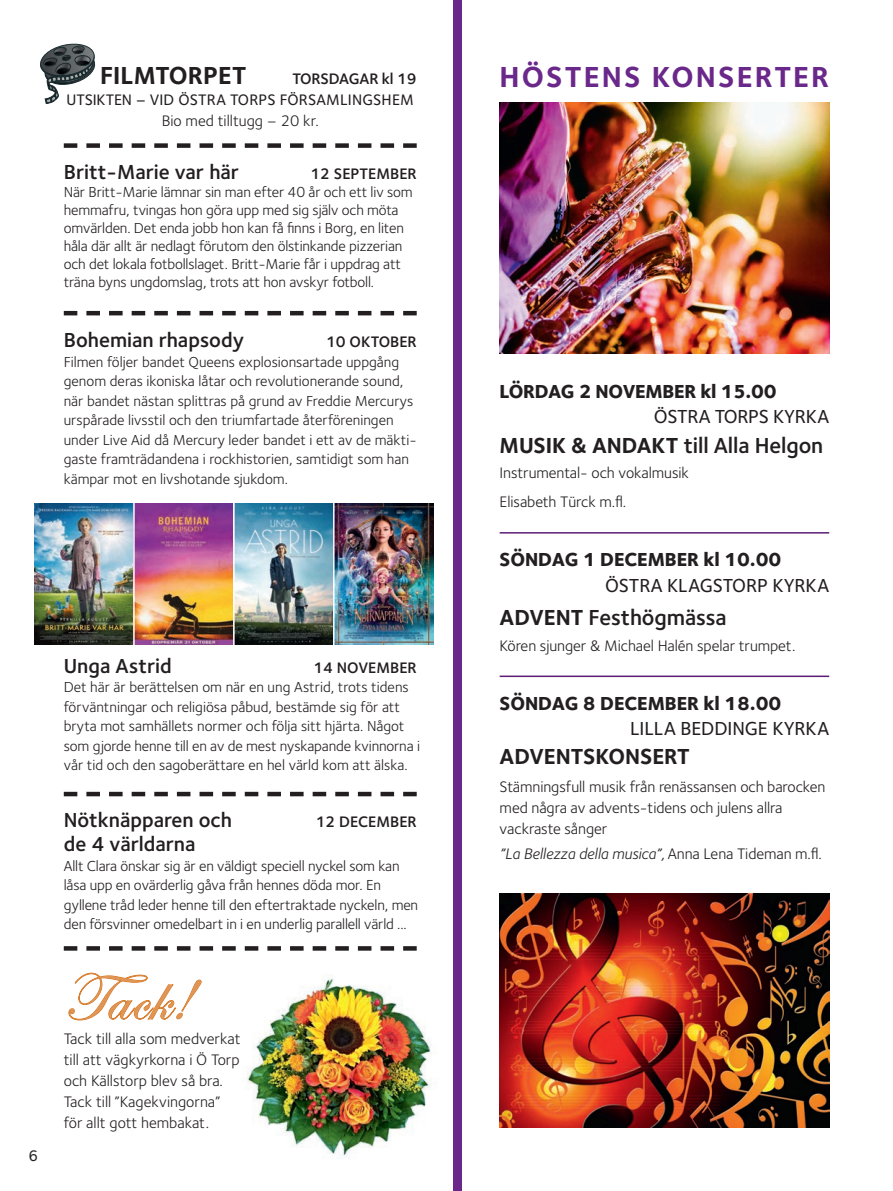
<style>
.page{position:relative;width:893px;height:1191px;background:#fff}
.page>*{position:absolute;margin:0;border:0;box-sizing:border-box;transform-origin:0 0}
.t1{font:67.5px "Edwardian Script ITC";color:#e09554}
.t2{font:700 30px "Foundry Sterling";letter-spacing:.07em;color:#6a288a}
.t3{font:700 25.5px "Foundry Sterling";color:#231f20}
.t4{font:600 22.5px "Foundry Sterling";letter-spacing:-.005em;color:#231f20}
.t5{font:700 22.5px "Foundry Sterling";letter-spacing:-.005em;color:#231f20}
.t6{font:600 21px "Foundry Sterling";color:#231f20}
.t7{font:800 19.5px "Foundry Sterling";letter-spacing:-.005em;color:#231f20}
.t8{font:500 19.5px "Foundry Sterling";letter-spacing:-.005em;color:#231f20}
.t9{font:15.75px/21px "Foundry Sterling";letter-spacing:-.005em;color:#231f20}
.t10{font:600 15.75px "Foundry Sterling";color:#231f20}
.t11{font:italic 15.75px "Foundry Sterling";letter-spacing:-.005em;color:#231f20}
.t12{font:500 15.75px "Foundry Sterling";letter-spacing:.01em;color:#231f20}
.t13{font:15px/19.5px "Foundry Sterling";letter-spacing:-.01em;color:#231f20}
.s1{font-weight:700}
.s2{font-style:normal}
</style>
<div class="page">
<div style="left:453px;top:0;width:8px;height:1191px;background:#6a288a"></div>
<img style="left:500px;top:102px;width:329px;height:251px">
<img style="left:500px;top:893px;width:329px;height:234px">
<hr style="left:500px;top:532px;width:329px;height:1px;background:#5b1c77">
<hr style="left:500px;top:675px;width:329px;height:2px;background:#5b1c77">
<img style="left:247px;top:974px;width:184px;height:185px">
<svg style="left:68px;top:972px;width:134px;height:48px"></svg>
<svg style="left:64px;top:311px;width:353px;height:4px"></svg>
<svg style="left:64px;top:143px;width:353px;height:5px"></svg>
<svg style="left:64px;top:792px;width:353px;height:4px"></svg>
<svg style="left:64px;top:946px;width:353px;height:4px"></svg>
<svg style="left:40px;top:43px;width:56px;height:60px"></svg>
<img style="left:34px;top:503px;width:400px;height:142px">
<hr style="left:133px;top:502px;width:2px;height:144px;background:#fff">
<hr style="left:233px;top:502px;width:2px;height:144px;background:#fff">
<hr style="left:333px;top:502px;width:2px;height:144px;background:#fff">
<h3 class="t3" style="left:100px;top:58px;width:148px">FILMTORPET</h3>
<p class="t10" style="left:292px;top:68px;width:126px">TORSDAGAR kl 19</p>
<p class="t12" style="left:67px;top:89px;width:349px">UTSIKTEN – VID ÖSTRA TORPS FÖRSAMLINGSHEM</p>
<p class="t9" style="left:162px;top:110px;width:159px">Bio med tilltugg – 20 kr.</p>
<h3 class="t6" style="left:64px;top:157px;width:177px">Britt-Marie var här</h3>
<p class="t10" style="left:310px;top:163px;width:108px">12 SEPTEMBER</p>
<p class="t13" style="left:64px;top:183px;width:350px;line-height:18px">När Britt-Marie lämnar sin man efter 40 år och ett liv som hemmafru, tvingas hon göra upp med sig själv och möta omvärlden. Det enda jobb hon kan få finns i Borg, en liten håla där allt är nedlagt förutom den ölstinkande pizzerian och det lokala fotbollslaget. Britt-Marie får i uppdrag att träna byns ungdomslag, trots att hon avskyr fotboll.</p>
<h3 class="t6" style="left:64px;top:325px;width:182px">Bohemian rhapsody</h3>
<p class="t10" style="left:326px;top:331px;width:92px">10 OKTOBER</p>
<p class="t13" style="left:64px;top:352px;width:354px">Filmen följer bandet Queens explosionsartade uppgång genom deras ikoniska låtar och revolutionerande sound, när bandet nästan splittras på grund av Freddie Mercurys urspårade livsstil och den triumfartade återföreningen under Live Aid då Mercury leder bandet i ett av de mäkti&shy;gaste framträdandena i rockhistorien, samtidigt som han kämpar mot en livshotande sjukdom.</p>
<p class="t12" style="left:29px;top:1144px;width:11px">6</p>
<h3 class="t6" style="left:64px;top:651px;width:110px">Unga Astrid</h3>
<p class="t10" style="left:313px;top:656px;width:105px">14 NOVEMBER</p>
<p class="t13" style="left:64px;top:677px;width:358px">Det här är berättelsen om när en ung Astrid, trots tidens förväntningar och religiösa påbud, bestämde sig för att bryta mot samhällets normer och följa sitt hjärta. Något som gjorde henne till en av de mest nyskapande kvinnorna i vår tid och den sagoberättare en hel värld kom att älska.</p>
<h3 class="t6" style="left:64px;top:805px;width:170px">Nötknäpparen och</h3>
<p class="t10" style="left:316px;top:810px;width:103px">12 DECEMBER</p>
<h3 class="t6" style="left:64px;top:829px;width:133px">de 4 världarna</h3>
<p class="t13" style="left:64px;top:855px;width:356px">Allt Clara önskar sig är en väldigt speciell nyckel som kan låsa upp en ovärderlig gåva från hennes döda mor. En gyllene tråd leder henne till den eftertraktade nyckeln, men den försvinner omedelbart in i en underlig parallell värld ...</p>
<h1 class="t1" style="left:64px;top:961px;width:128px">Tack!</h1>
<p class="t9" style="left:64px;top:1027px;width:178px">Tack till alla som medverkat till att vägkyrkorna i Ö Torp och Källstorp blev så bra.<br>Tack till ”Kagekvingorna” för allt gott hembakat.</p>
<h2 class="t2" style="left:500px;top:56px;width:331px">HÖSTENS KONSERTER</h2>
<h3 class="t7" style="left:500px;top:377px;width:279px">LÖRDAG 2 NOVEMBER kl 15.00</h3>
<h3 class="t8" style="left:654px;top:403px;width:177px">ÖSTRA TORPS KYRKA</h3>
<h3 class="t4" style="left:500px;top:429px;width:325px"><span class="s1">MUSIK &amp; ANDAKT</span> till Alla Helgon</h3>
<p class="t9" style="left:500px;top:457px;width:191px;line-height:29.5px">Instrumental- och vokalmusik<br>Elisabeth Türck m.fl.</p>
<h3 class="t7" style="left:500px;top:546px;width:283px">SÖNDAG 1 DECEMBER kl 10.00</h3>
<h3 class="t8" style="left:605px;top:571px;width:226px">ÖSTRA KLAGSTORP KYRKA</h3>
<h3 class="t4" style="left:500px;top:602px;width:229px"><span class="s1">ADVENT</span> Festhögmässa</h3>
<p class="t9" style="left:500px;top:634px;width:297px">Kören sjunger &amp; Michael Halén spelar trumpet.</p>
<h3 class="t7" style="left:500px;top:689px;width:283px">SÖNDAG 8 DECEMBER kl 18.00</h3>
<h3 class="t8" style="left:630px;top:714px;width:200px">LILLA BEDDINGE KYRKA</h3>
<h3 class="t5" style="left:500px;top:741px;width:192px">ADVENTSKONSERT</h3>
<p class="t9" style="left:500px;top:775px;width:327px">Stämningsfull musik från renässansen och barocken med några av advents-tidens och julens allra vackraste sånger</p>
<p class="t11" style="left:500px;top:842px;width:324px">”La Bellezza della musica”, <span class="s2">Anna Lena Tideman m.fl.</span></p>
</div>
